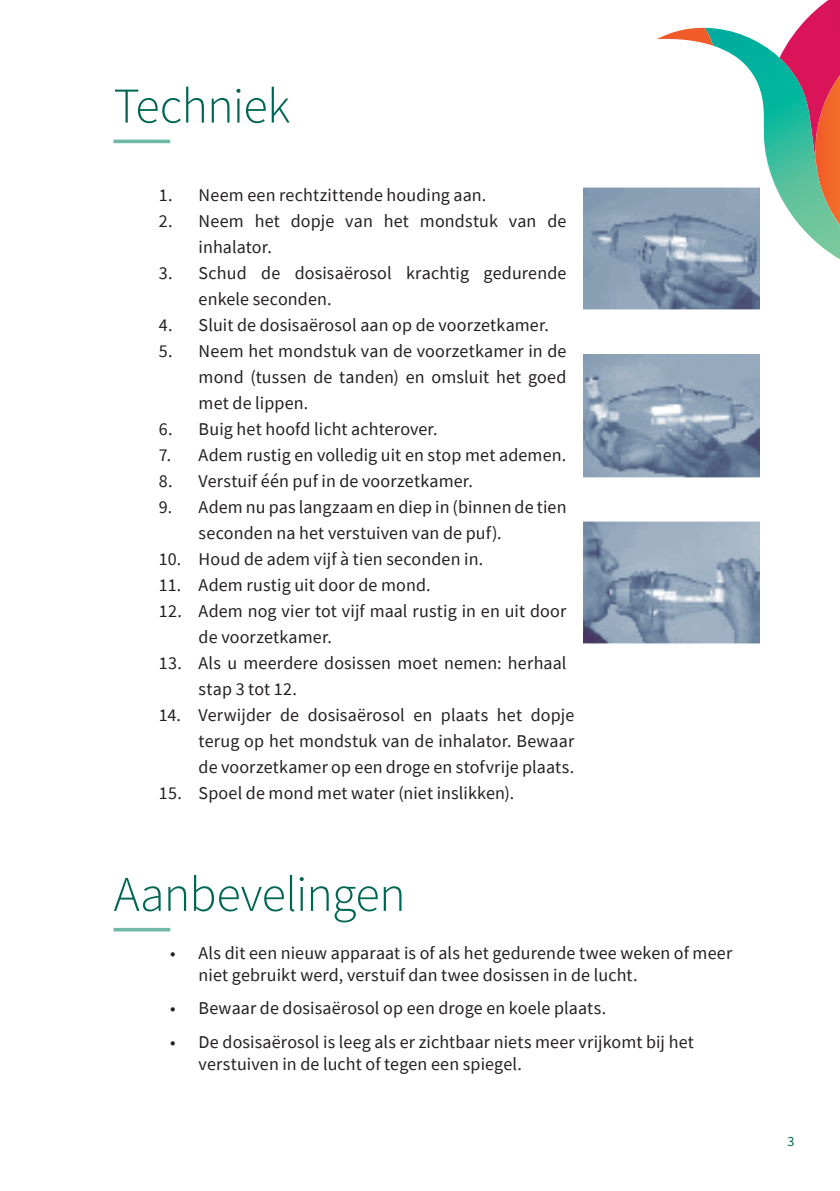
<style>
.page{position:relative;width:840px;height:1191px;background:#fff}
.page>*{position:absolute;margin:0;border:0;box-sizing:border-box;transform-origin:0 0}
.Titel_N1{font:300 50px "Source Sans Pro";letter-spacing:-.015em;color:#006654}
.t1{font:18px/26px "Source Sans Pro";letter-spacing:.01em;color:#231f20}
.t2{font:14px "Source Sans Pro";color:#006654}
</style>
<div class="page">
<svg style="left:657px;top:0;width:182px;height:272px"></svg>
<hr style="left:113px;top:140px;width:57px;height:3px;background:#70b9a7">
<hr style="left:113px;top:928px;width:57px;height:3px;background:#70b9a7">
<img style="left:583px;top:187px;width:175px;height:123px">
<img style="left:583px;top:354px;width:175px;height:123px">
<img style="left:583px;top:521px;width:175px;height:123px">
<p class="Titel_N1" style="left:113px;top:75px;width:178px">Techniek</p>
<p class="t1" style="left:159px;top:181px;width:329px">1. Neem een rechtzittende houding aan.</p>
<p class="t1" style="left:198px;top:207px;width:369px;text-indent:-40px">2. Neem het dopje van het mondstuk van de inhalator.</p>
<p class="t1" style="left:198px;top:259px;width:369px;text-indent:-40px">3. Schud de dosisaërosol krachtig gedurende enkele seconden.</p>
<p class="t1" style="left:159px;top:311px;width:391px">4. Sluit de dosisaërosol aan op de voorzetkamer.</p>
<p class="t1" style="left:198px;top:337px;width:369px;text-align:justify;text-indent:-40px">5. Neem het mondstuk van de voorzetkamer in de mond (tussen de tanden) en omsluit het goed met de lippen.</p>
<p class="t1" style="left:159px;top:415px;width:280px">6. Buig het hoofd licht achterover.</p>
<p class="t1" style="left:159px;top:441px;width:409px">7. Adem rustig en volledig uit en stop met ademen.</p>
<p class="t1" style="left:159px;top:467px;width:315px">8. Verstuif één puf in de voorzetkamer.</p>
<p class="t1" style="left:198px;top:493px;width:369px;text-indent:-40px">9. Adem nu pas langzaam en diep in (binnen de tien seconden na het verstuiven van de puf).</p>
<p class="t1" style="left:159px;top:545px;width:325px">10. Houd de adem vijf à tien seconden in.</p>
<p class="t1" style="left:159px;top:571px;width:273px">11. Adem rustig uit door de mond.</p>
<p class="t1" style="left:198px;top:597px;width:369px;text-indent:-40px">12. Adem nog vier tot vijf maal rustig in en uit door de voorzetkamer.</p>
<p class="t1" style="left:198px;top:649px;width:369px;text-indent:-40px">13. Als u meerdere dosissen moet nemen: herhaal stap 3 tot 12.</p>
<p class="t1" style="left:198px;top:701px;width:377px;text-align:justify;text-indent:-40px">14. Verwijder de dosisaërosol en plaats het dopje terug op het mondstuk van de inhalator. Bewaar de voorzetkamer op een droge en stofvrije plaats.</p>
<p class="t1" style="left:159px;top:779px;width:357px">15. Spoel de mond met water (niet inslikken).</p>
<p class="Titel_N1" style="left:113px;top:863px;width:293px">Aanbevelingen</p>
<p class="t1" style="left:198px;top:941px;width:535px;line-height:22px;text-indent:-28px">• Als dit een nieuw apparaat is of als het gedurende twee weken of meer niet gebruikt werd, verstuif dan twee dosissen in de lucht.</p>
<p class="t1" style="left:170px;top:995px;width:437px">• Bewaar de dosisaërosol op een droge en koele plaats.</p>
<p class="t1" style="left:198px;top:1030px;width:496px;line-height:22px;text-indent:-28px">• De dosisaërosol is leeg als er zichtbaar niets meer vrijkomt bij het verstuiven in de lucht of tegen een spiegel.</p>
<p class="t2" style="left:787px;top:1132px;width:8px">3</p>
</div>
